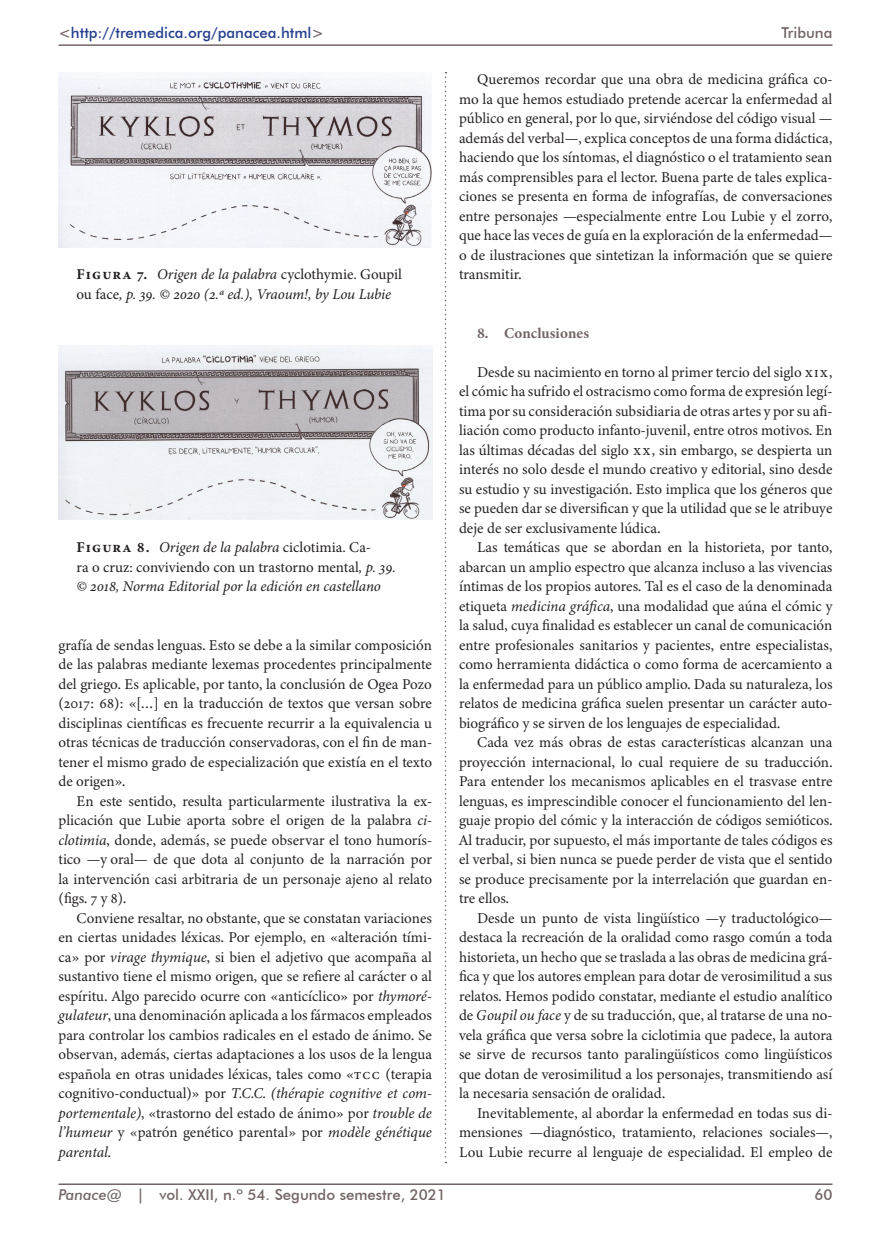
<style>
.page{position:relative;width:891px;height:1260px;background:#fff}
.page>*{position:absolute;margin:0;border:0;box-sizing:border-box;transform-origin:0 0}
.t1{font:15px/19.5px "Minion 3";color:#231f20;text-align:justify}
.t2{font:italic 15px/19.5px "Minion Pro";letter-spacing:-.005em;color:#231f20}
.t3{font:500 15px "Futura BT";color:#736565}
.t4{font:500 15px "Futura BT";color:#253f8e}
.t5{font:700 15px "Minion 3";color:#736565}
.s1{color:#736565}
.s2{font-weight:700;font-style:normal}
.s3{font-style:normal}
.s4{font-style:italic}
.s5{font-family:"Minion Pro"}
</style>
<div class="page">
<hr style="left:58px;top:1184px;width:774px;height:1px;background:#736565">
<hr style="left:58px;top:44px;width:774px;height:2px;background:#736565">
<svg style="left:445px;top:72px;width:2px;height:1091px"></svg>
<img style="left:58px;top:73px;width:374px;height:174px">
<img style="left:58px;top:346px;width:374px;height:174px">
<p class="t4" style="left:58px;top:24px;width:267px"><span class="s1">&lt;</span>http://tremedica.org/panacea.html<span class="s1">&gt;</span></p>
<p class="t3" style="left:782px;top:24px;width:52px">Tribuna</p>
<p class="t2" style="left:76px;top:264px;width:327px"><span class="s2">Figura 7.</span> Origen de la palabra <span class="s3">cyclothymie. Goupil ou face</span>, p. 39. © 2020 (2.ª ed.), Vraoum!, by Lou Lubie</p>
<p class="t2" style="left:76px;top:537px;width:321px"><span class="s2">Figura 8.</span> Origen de la palabra <span class="s3">ciclotimia. Ca-<br>ra o cruz: conviviendo con un trastorno mental</span>, p. 39. © 2018, Norma Editorial por la edición en castellano</p>
<p class="t1" style="left:58px;top:635px;width:375px">grafía de sendas lenguas. Esto se debe a la similar composición de las palabras mediante lexemas procedentes principalmente del griego. Es aplicable, por tanto, la conclusión de Ogea Pozo (2017: 68): «[…] en la traducción de textos que versan sobre disciplinas científicas es frecuente recurrir a la equivalencia u otras técnicas de traducción conservadoras, con el fin de man&shy;tener el mismo grado de especialización que existía en el texto de origen».</p>
<p class="t1" style="left:58px;top:791px;width:375px;text-indent:18px">En este sentido, resulta particularmente ilustrativa la ex&shy;plicación que Lubie aporta sobre el origen de la palabra <span class="s4">ci&shy;clotimia</span>, donde, además, se puede observar el tono humorís&shy;tico —y oral— de que dota al conjunto de la narración por la intervención casi arbitraria de un personaje ajeno al relato (figs. 7 y 8).</p>
<p class="t1" style="left:58px;top:908px;width:375px;text-indent:18px">Conviene resaltar, no obstante, que se constatan variaciones en ciertas unidades léxicas. Por ejemplo, en «alteración tími&shy;ca» por <span class="s4">virage thymique</span>, si bien el adjetivo que acompaña al sustantivo tiene el mismo origen, que se refiere al carácter o al espíritu. Algo parecido ocurre con «anticíclico» por <span class="s4">thymoré&shy;gulateur</span>, una denominación aplicada a los fármacos empleados para controlar los cambios radicales en el estado de ánimo. Se observan, además, ciertas adaptaciones a los usos de la lengua española en otras unidades léxicas, tales como «<span class="s5">tcc</span> (terapia cognitivo-conductual)» por <span class="s4">T.C.C. (thérapie cognitive et com&shy;portementale)</span>, «trastorno del estado de ánimo» por <span class="s4">trouble de l’humeur</span> y «patrón genético parental» por <span class="s4">modèle génétique parental</span>.</p>
<p class="t1" style="left:459px;top:69px;width:375px;text-indent:18px">Queremos recordar que una obra de medicina gráfica co&shy;mo la que hemos estudiado pretende acercar la enfermedad al público en general, por lo que, sirviéndose del código visual — además del verbal—, explica conceptos de una forma didáctica, haciendo que los síntomas, el diagnóstico o el tratamiento sean más comprensibles para el lector. Buena parte de tales explica&shy;ciones se presenta en forma de infografías, de conversaciones entre personajes —especialmente entre Lou Lubie y el zorro, que hace las veces de guía en la exploración de la enfermedad— o de ilustraciones que sintetizan la información que se quiere transmitir.</p>
<p class="t5" style="left:477px;top:322px;width:114px">8. Conclusiones</p>
<p class="t1" style="left:459px;top:362px;width:375px;text-indent:18px">Desde su nacimiento en torno al primer tercio del siglo <span class="s5">xix</span>, el cómic ha sufrido el ostracismo como forma de expresión legí&shy;tima por su consideración subsidiaria de otras artes y por su afi&shy;liación como producto infanto-juvenil, entre otros motivos. En las últimas décadas del siglo <span class="s5">xx</span>, sin embargo, se despierta un interés no solo desde el mundo creativo y editorial, sino desde su estudio y su investigación. Esto implica que los géneros que se pueden dar se diversifican y que la utilidad que se le atribuye deje de ser exclusivamente lúdica.</p>
<p class="t1" style="left:459px;top:537px;width:375px;text-indent:18px">Las temáticas que se abordan en la historieta, por tanto, abarcan un amplio espectro que alcanza incluso a las vivencias íntimas de los propios autores. Tal es el caso de la denominada etiqueta <span class="s4">medicina gráfica</span>, una modalidad que aúna el cómic y la salud, cuya finalidad es establecer un canal de comunicación entre profesionales sanitarios y pacientes, entre especialistas, como herramienta didáctica o como forma de acercamiento a la enfermedad para un público amplio. Dada su naturaleza, los relatos de medicina gráfica suelen presentar un carácter auto&shy;biográfico y se sirven de los lenguajes de especialidad.</p>
<p class="t1" style="left:459px;top:732px;width:375px;text-indent:18px">Cada vez más obras de estas características alcanzan una proyección internacional, lo cual requiere de su traducción.<br>Para entender los mecanismos aplicables en el trasvase entre lenguas, es imprescindible conocer el funcionamiento del len&shy;guaje propio del cómic y la interacción de códigos semióticos.<br>Al traducir, por supuesto, el más importante de tales códigos es el verbal, si bien nunca se puede perder de vista que el sentido se produce precisamente por la interrelación que guardan en&shy;tre ellos.</p>
<p class="t1" style="left:459px;top:908px;width:375px;text-indent:18px">Desde un punto de vista lingüístico —y traductológico— destaca la recreación de la oralidad como rasgo común a toda historieta, un hecho que se traslada a las obras de medicina grá&shy;fica y que los autores emplean para dotar de verosimilitud a sus relatos. Hemos podido constatar, mediante el estudio analítico de <span class="s4">Goupil ou face</span> y de su traducción, que, al tratarse de una no&shy;vela gráfica que versa sobre la ciclotimia que padece, la autora se sirve de recursos tanto paralingüísticos como lingüísticos que dotan de verosimilitud a los personajes, transmitiendo así la necesaria sensación de oralidad.</p>
<p class="t1" style="left:459px;top:1103px;width:375px;text-indent:18px">Inevitablemente, al abordar la enfermedad en todas sus di&shy;mensiones —diagnóstico, tratamiento, relaciones sociales—, Lou Lubie recurre al lenguaje de especialidad. El empleo de</p>
<p class="t3" style="left:58px;top:1186px;width:389px"><span class="s4">Panace@</span> | vol. XXII, n.º 54. Segundo semestre, 2021</p>
<p class="t3" style="left:814px;top:1186px;width:20px">60</p>
</div>
